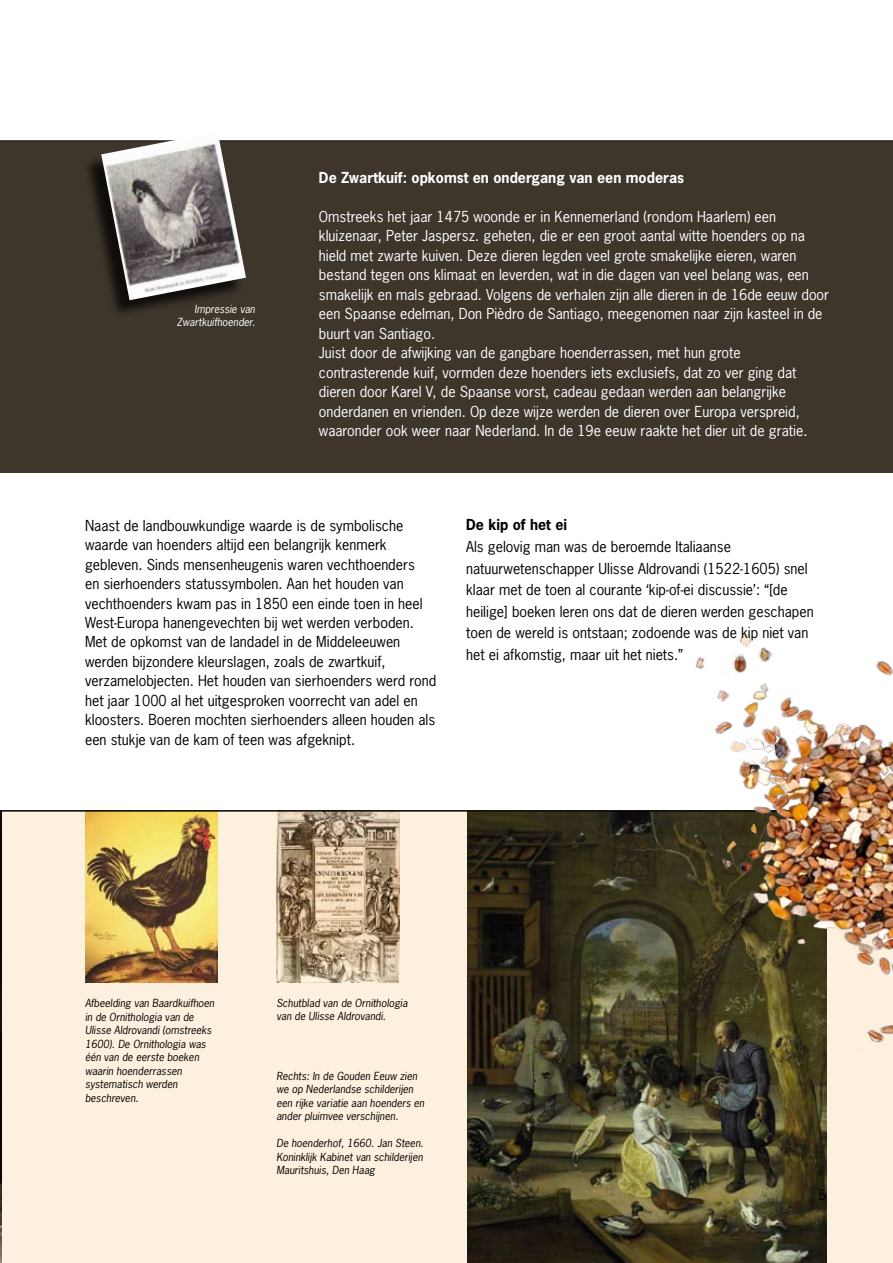
<style>
.page{position:relative;width:893px;height:1263px;background:#fff}
.page>*{position:absolute;margin:0;border:0;box-sizing:border-box;transform-origin:0 0}
.t1{font:14.25px/19.5px "News Gothic";color:#000}
.t2{font:14.25px/19.5px "News Gothic";color:#fff}
.t3{font:700 14.25px "News Gothic";color:#fff}
.t4{font:700 14.25px "News Gothic";color:#000}
.t5{font:13.5px "News Gothic";color:#000}
.t6{font:italic 10.5px/13.5px "News Gothic Std";color:#000}
.t7{font:italic 10.5px/13.5px "News Gothic Std";color:#fff;text-align:right}
</style>
<div class="page">
<div style="left:0;top:811px;width:893px;height:452px;background:#fef0de"></div>
<img style="left:468px;top:812px;width:359px;height:451px">
<div style="left:0;top:142px;width:893px;height:330px;background:#3e352b"></div>
<img style="left:0;top:812px;width:1px;height:451px">
<img style="left:85px;top:812px;width:132px;height:170px">
<img style="left:276px;top:812px;width:124px;height:170px">
<hr style="left:0;top:140px;width:893px;height:2px;background:#000">
<div style="left:82px;top:134px;width:168px;height:191px;background:#000;opacity:.75"></div>
<img style="left:101px;top:134px;width:145px;height:166px">
<hr style="left:0;top:810px;width:893px;height:2px;background:#000">
<img style="left:673px;top:634px;width:220px;height:463px">
<p class="t7" style="left:177px;top:302px;width:80px">Impressie van<br>Zwartkuifhoender.</p>
<p class="t3" style="left:319px;top:168px;width:367px">De Zwartkuif: opkomst en ondergang van een moderas</p>
<p class="t2" style="left:319px;top:207px;width:512px">Omstreeks het jaar 1475 woonde er in Kennemerland (rondom Haarlem) een kluizenaar, Peter Jaspersz. geheten, die er een groot aantal witte hoenders op na hield met zwarte kuiven. Deze dieren legden veel grote smakelijke eieren, waren bestand tegen ons klimaat en leverden, wat in die dagen van veel belang was, een smakelijk en mals gebraad. Volgens de verhalen zijn alle dieren in de 16de eeuw door een Spaanse edelman, Don Pièdro de Santiago, meegenomen naar zijn kasteel in de buurt van Santiago.<br>Juist door de afwijking van de gangbare hoenderrassen, met hun grote contrasterende kuif, vormden deze hoenders iets exclusiefs, dat zo ver ging dat dieren door Karel V, de Spaanse vorst, cadeau gedaan werden aan belangrijke onderdanen en vrienden. Op deze wijze werden de dieren over Europa verspreid, waaronder ook weer naar Nederland. In de 19e eeuw raakte het dier uit de gratie.</p>
<p class="t1" style="left:85px;top:515px;width:353px">Naast de landbouwkundige waarde is de symbolische waarde van hoenders altijd een belangrijk kenmerk gebleven. Sinds mensenheugenis waren vechthoenders<br>en sierhoenders statussymbolen. Aan het houden van vechthoenders kwam pas in 1850 een einde toen in heel West-Europa hanengevechten bij wet werden verboden.<br>Met de opkomst van de landadel in de Middeleeuwen werden bijzondere kleurslagen, zoals de zwartkuif, verzamelobjecten. Het houden van sierhoenders werd rond het jaar 1000 al het uitgesproken voorrecht van adel en kloosters. Boeren mochten sierhoenders alleen houden als een stukje van de kam of teen was afgeknipt.</p>
<p class="t4" style="left:466px;top:516px;width:103px">De kip of het ei</p>
<p class="t1" style="left:466px;top:536px;width:349px;line-height:21.6px">Als gelovig man was de beroemde Italiaanse natuurwetenschapper Ulisse Aldrovandi (1522-1605) snel klaar met de toen al courante ‘kip-of-ei discussie’: “[de heilige] boeken leren ons dat de dieren werden geschapen toen de wereld is ontstaan; zodoende was de kip niet van het ei afkomstig, maar uit het niets.”</p>
<p class="t6" style="left:85px;top:997px;width:131px">Afbeelding van Baardkuifhoen in de Ornithologia van de<br>Ulisse Aldrovandi (omstreeks<br>1600). De Ornithologia was één van de eerste boeken waarin hoenderrassen systematisch werden beschreven.</p>
<p class="t6" style="left:276px;top:996px;width:133px">Schutblad van de Ornithologia van de Ulisse Aldrovandi.</p>
<p class="t6" style="left:276px;top:1069px;width:150px">Rechts: In de Gouden Eeuw zien we op Nederlandse schilderijen een rijke variatie aan hoenders en ander pluimvee verschijnen.</p>
<p class="t6" style="left:276px;top:1137px;width:149px;text-align:justify">De hoenderhof, 1660. Jan Steen.<br>Koninklijk Kabinet van schilderijen Mauritshuis, Den Haag</p>
<p class="t5" style="left:819px;top:1186px;width:9px">5</p>
</div>
